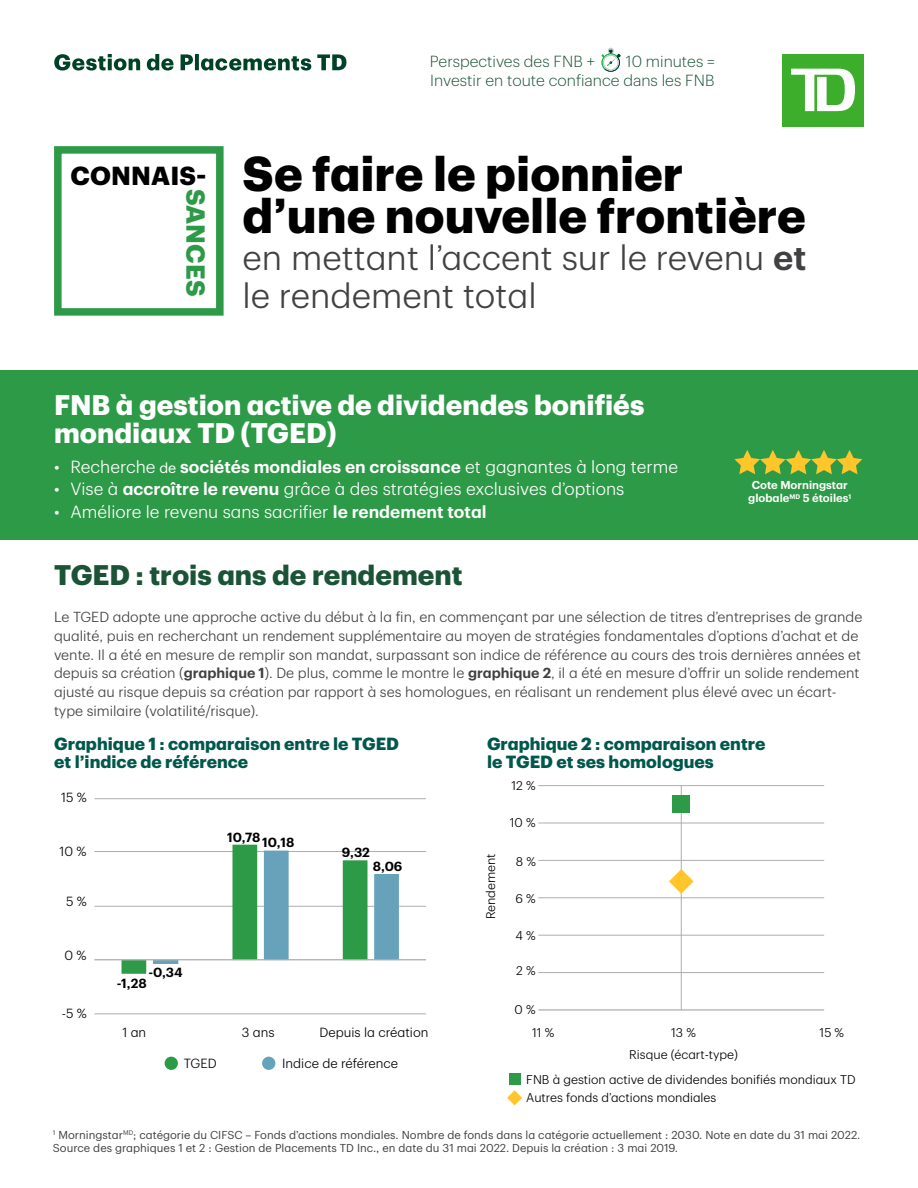
<style>
.page{position:relative;width:918px;height:1188px;background:#fff}
.page>*{position:absolute;margin:0;border:0;box-sizing:border-box;transform-origin:0 0}
.t1{font:700 48px/42px "TD Graphik";color:#000}
.t2{font:300 34.5px/38.2px "TD Graphik";color:#414042}
.t3{font:700 27.75px/28.5px "TD Graphik";color:#fff}
.t4{font:700 27.75px "TD Graphik";color:#1a5336}
.t5{font:700 25.65px "TD Graphik";letter-spacing:.005em;color:#000}
.t6{font:700 25.65px "TD Graphik";letter-spacing:.005em;color:#2d9a47}
.t7{font:300 17.25px "TD Graphik";color:#fff}
.t8{font:700 17.25px/18px "TD Graphik";color:#00584d}
.t9{font:300 15.75px/18.9px "TD Graphik";color:#1a5336;text-align:right}
.Body_Style_1A_Body_C{font:300 14.25px/18.8px "TD Graphik";color:#414042}
.t10{font:300 13.05px "TD Graphik";color:#000}
.t11{font:600 13.05px "TD Graphik";color:#000}
.t12{font:300 12.45px/23.7px "TD Graphik";color:#000}
.Legal_Text{font:11.25px/13.5px "TD Graphik";color:#414042}
.Body_Style_1A_Body_C-2{font:600 11.25px/13.5px "TD Graphik";color:#fff;text-align:center}
.s1{font-weight:600}
.s2{font-weight:400;font-size:14.25px}
</style>
<div class="page">
<div style="left:783px;top:54px;width:81px;height:73px;background:#3dae2b"></div>
<svg style="left:791px;top:69px;width:64px;height:42px"></svg>
<svg style="left:54px;top:54px;width:292px;height:17px"></svg>
<svg style="left:601px;top:48px;width:19px;height:24px"></svg>
<div style="left:0;top:370px;width:918px;height:169px;background:#2d9a47"></div>
<div style="left:165px;top:1057px;width:13px;height:13px;background:#2d9a47;border-radius:50%"></div>
<div style="left:262px;top:1057px;width:13px;height:13px;background:#66a2b9;border-radius:50%"></div>
<hr style="left:94px;top:1014px;width:332px;height:1px;background:#aeadad">
<hr style="left:94px;top:906px;width:332px;height:1px;background:#aeadad">
<hr style="left:94px;top:851px;width:332px;height:1px;background:#aeadad">
<hr style="left:94px;top:798px;width:332px;height:1px;background:#aeadad">
<svg style="left:122px;top:845px;width:277px;height:129px"></svg>
<hr style="left:94px;top:959px;width:332px;height:1px;background:#aeadad">
<hr style="left:538px;top:972px;width:286px;height:1px;background:#aeadad">
<hr style="left:538px;top:935px;width:286px;height:1px;background:#aeadad">
<hr style="left:538px;top:898px;width:286px;height:1px;background:#aeadad">
<hr style="left:538px;top:860px;width:286px;height:1px;background:#aeadad">
<hr style="left:538px;top:823px;width:286px;height:1px;background:#aeadad">
<hr style="left:538px;top:785px;width:286px;height:1px;background:#aeadad">
<hr style="left:681px;top:786px;width:1px;height:224px;background:#aeadad">
<hr style="left:538px;top:1009px;width:286px;height:2px;background:#aeadad">
<div style="left:673px;top:795px;width:17px;height:17px;background:#2d9a47"></div>
<svg style="left:669px;top:869px;width:25px;height:25px"></svg>
<div style="left:509px;top:1073px;width:11px;height:11px;background:#2d9a47"></div>
<svg style="left:507px;top:1090px;width:15px;height:15px"></svg>
<div style="left:54px;top:146px;width:170px;height:170px;border:8px solid #2d9a47"></div>
<svg style="left:734px;top:450px;width:128px;height:24px"></svg>
<h3 class="t5" style="left:71px;top:156px;width:137px">CONNAIS-</h3>
<h3 class="t6" style="left:216px;top:189px;width:109px;rotate:90deg">SANCES</h3>
<p class="t9" style="left:430px;top:51px;width:166px">Perspectives des FNB +</p>
<p class="t9" style="left:430px;top:51px;width:286px">10 minutes =<br>Investir en toute confiance dans les FNB</p>
<h1 class="t1" style="left:243px;top:149px;width:565px">Se faire le pionnier d’une nouvelle frontière</h1>
<h1 class="t2" style="left:243px;top:235px;width:566px">en mettant l’accent sur le revenu <span class="s1">et </span>le rendement total</h1>
<h2 class="t3" style="left:54px;top:388px;width:592px">FNB à gestion active de dividendes bonifiés mondiaux TD (TGED)</h2>
<p class="t7" style="left:54px;top:454px;width:626px">• Recherche <span class="s2">de</span> <span class="s1">sociétés mondiales en croissance</span> et gagnantes à long terme</p>
<p class="t7" style="left:54px;top:476px;width:572px">• Vise à <span class="s1">accroître le revenu</span> grâce à des stratégies exclusives d’options</p>
<p class="t7" style="left:54px;top:499px;width:434px">• Améliore le revenu sans sacrifier <span class="s1">le rendement total</span></p>
<p class="Body_Style_1A_Body_C-2" style="left:748px;top:477px;width:105px">Cote Morningstar globale<sup>MD</sup> 5 étoiles<sup>1</sup></p>
<h3 class="t4" style="left:54px;top:553px;width:410px">TGED : trois ans de rendement</h3>
<p class="Body_Style_1A_Body_C" style="left:54px;top:606px;width:810px">Le TGED adopte une approche active du début à la fin, en commençant par une sélection de titres d’entreprises de grande qualité, puis en recherchant un rendement supplémentaire au moyen de stratégies fondamentales d’options d’achat et de vente. Il a été en mesure de remplir son mandat, surpassant son indice de référence au cours des trois dernières années et depuis sa création (<span class="s1">graphique 1</span>). De plus, comme le montre le <span class="s1">graphique 2</span>, il a été en mesure d’offrir un solide rendement ajusté au risque depuis sa création par rapport à ses homologues, en réalisant un rendement plus élevé avec un écart&shy;type similaire (volatilité/risque).</p>
<h4 class="t8" style="left:54px;top:734px;width:346px">Graphique 1 : comparaison entre le TGED et l’indice de référence</h4>
<h4 class="t8" style="left:487px;top:734px;width:280px">Graphique 2 : comparaison entre le TGED et ses homologues</h4>
<p class="t10" style="left:61px;top:787px;width:27px">15 %</p>
<p class="t10" style="left:60px;top:841px;width:29px">10 %</p>
<p class="t10" style="left:66px;top:892px;width:22px">5 %</p>
<p class="t10" style="left:64px;top:945px;width:24px">0 %</p>
<p class="t10" style="left:62px;top:1003px;width:27px">-5 %</p>
<p class="t11" style="left:227px;top:830px;width:69px">10,7810,18</p>
<p class="t11" style="left:148px;top:962px;width:36px">-0,34</p>
<p class="t11" style="left:117px;top:973px;width:31px">-1,28</p>
<p class="t11" style="left:342px;top:842px;width:30px">9,32</p>
<p class="t11" style="left:373px;top:856px;width:31px">8,06</p>
<p class="t10" style="left:122px;top:1022px;width:25px">1 an</p>
<p class="t10" style="left:242px;top:1022px;width:34px">3 ans</p>
<p class="t10" style="left:320px;top:1022px;width:110px">Depuis la création</p>
<p class="t10" style="left:184px;top:1054px;width:35px">TGED</p>
<p class="t10" style="left:282px;top:1054px;width:118px">Indice de référence</p>
<p class="t12" style="left:478px;top:919px;width:68px;rotate:-90deg">Rendement</p>
<p class="t12" style="left:511px;top:773px;width:26px">12 %</p>
<p class="t12" style="left:510px;top:809px;width:27px">10 %</p>
<p class="t12" style="left:516px;top:848px;width:22px">8 %</p>
<p class="t12" style="left:515px;top:885px;width:22px">6 %</p>
<p class="t12" style="left:516px;top:923px;width:22px">4 %</p>
<p class="t12" style="left:516px;top:958px;width:21px">2 %</p>
<p class="t12" style="left:532px;top:996px;width:24px;text-indent:-17px">0 %<br>11 %</p>
<p class="t12" style="left:629px;top:1021px;width:110px;line-height:21.5px;text-align:center">13 %<br>Risque (écart-type)</p>
<p class="t12" style="left:820px;top:1020px;width:26px">15 %</p>
<p class="t12" style="left:526px;top:1070px;width:331px;line-height:17.7px">FNB à gestion active de dividendes bonifiés mondiaux TD<br>Autres fonds d’actions mondiales</p>
<p class="Legal_Text" style="left:53px;top:1127px;width:809px"><sup>1</sup> Morningstar<sup>MD</sup>; catégorie du CIFSC – Fonds d’actions mondiales. Nombre de fonds dans la catégorie actuellement : 2030. Note en date du 31 mai 2022.<br>Source des graphiques 1 et 2 : Gestion de Placements TD Inc., en date du 31 mai 2022. Depuis la création : 3 mai 2019.</p>
</div>
